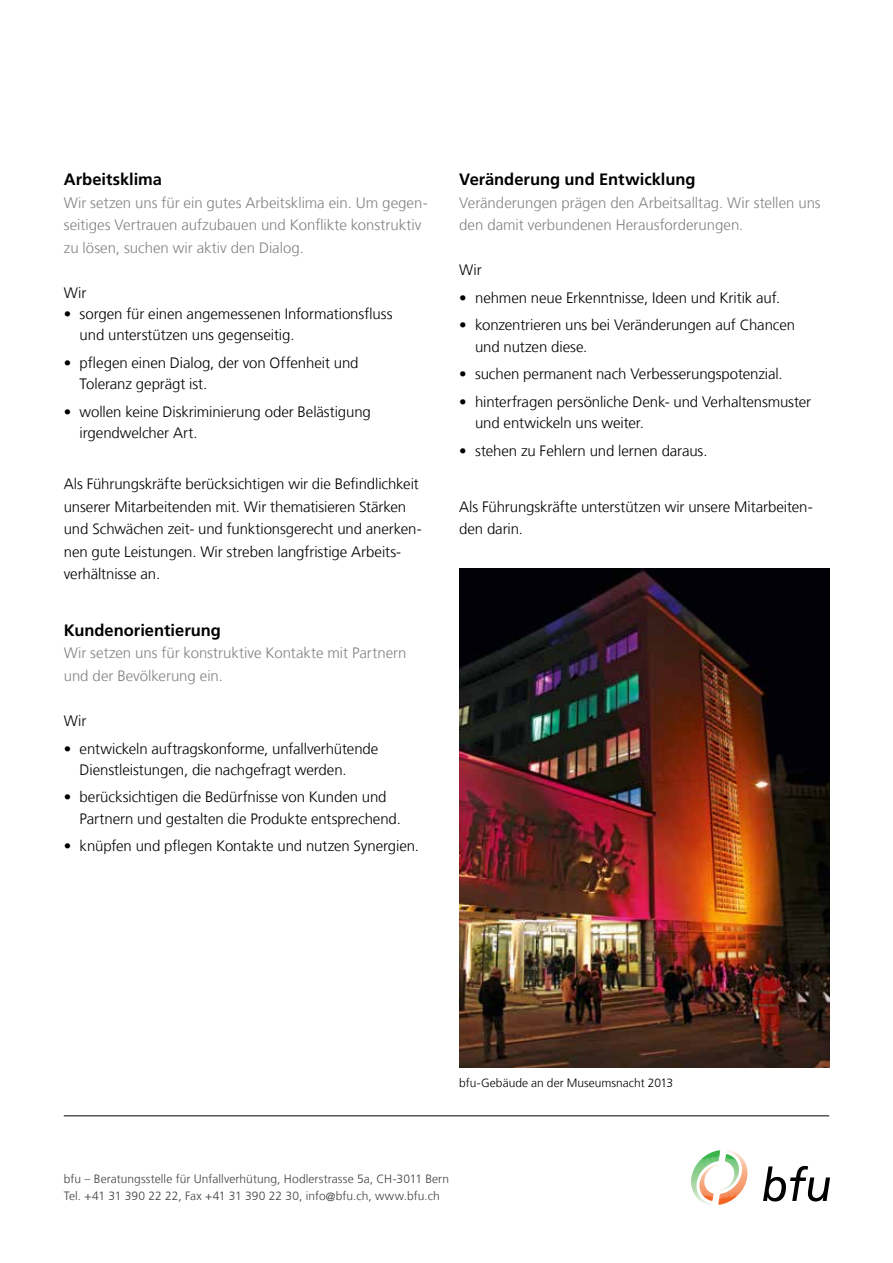
<style>
.page{position:relative;width:893px;height:1263px;background:#fff}
.page>*{position:absolute;margin:0;border:0;box-sizing:border-box;transform-origin:0 0}
.t1{font:700 16.5px "Frutiger LT Com";color:#000}
.t2{font:300 15px/21.3px "Frutiger LT Com";letter-spacing:-.005em;color:#000}
.t3{font:300 15px/22.5px "Frutiger LT Com";color:#808285}
.t4{font:300 12px/17px "Frutiger LT Com";letter-spacing:.005em;color:#414042}
.t5{font:300 12px "Frutiger LT Com";color:#000}
</style>
<div class="page">
<svg style="left:763px;top:1166px;width:67px;height:35px"></svg>
<svg style="left:691px;top:1150px;width:57px;height:55px"></svg>
<hr style="left:64px;top:1115px;width:765px;height:1px;background:#000">
<img style="left:459px;top:568px;width:370px;height:499px">
<p class="t1" style="left:64px;top:170px;width:100px">Arbeitsklima</p>
<p class="t3" style="left:64px;top:191px;width:365px">Wir setzen uns für ein gutes Arbeitsklima ein. Um gegen&shy;seitiges Vertrauen aufzubauen und Konflikte konstruktiv zu lösen, suchen wir aktiv den Dialog.</p>
<p class="t2" style="left:64px;top:282px;width:24px">Wir</p>
<p class="t2" style="left:80px;top:303px;width:314px;text-indent:-16px">• sorgen für einen angemessenen Informationsfluss und unterstützen uns gegenseitig.</p>
<p class="t2" style="left:80px;top:352px;width:280px;text-indent:-16px">• pflegen einen Dialog, der von Offenheit und<br>Toleranz geprägt ist.</p>
<p class="t2" style="left:80px;top:401px;width:293px;text-indent:-16px">• wollen keine Diskriminierung oder Belästigung irgendwelcher Art.</p>
<p class="t2" style="left:64px;top:473px;width:359px;line-height:22.5px">Als Führungskräfte berücksichtigen wir die Befindlichkeit unserer Mitarbeitenden mit. Wir thematisieren Stärken und Schwächen zeit- und funktionsgerecht und anerken&shy;nen gute Leistungen. Wir streben langfristige Arbeits&shy;verhältnisse an.</p>
<p class="t1" style="left:64px;top:620px;width:159px">Kundenorientierung</p>
<p class="t3" style="left:64px;top:642px;width:344px">Wir setzen uns für konstruktive Kontakte mit Partnern und der Bevölkerung ein.</p>
<p class="t2" style="left:64px;top:710px;width:24px">Wir</p>
<p class="t2" style="left:80px;top:738px;width:300px;text-indent:-16px">• entwickeln auftragskonforme, unfallverhütende<br>Dienstleistungen, die nachgefragt werden.</p>
<p class="t2" style="left:80px;top:787px;width:323px;text-indent:-16px">• berücksichtigen die Bedürfnisse von Kunden und<br>Partnern und gestalten die Produkte entsprechend.</p>
<p class="t2" style="left:64px;top:836px;width:357px">• knüpfen und pflegen Kontakte und nutzen Synergien.</p>
<p class="t1" style="left:459px;top:170px;width:238px">Veränderung und Entwicklung</p>
<p class="t3" style="left:459px;top:191px;width:363px">Veränderungen prägen den Arbeitsalltag. Wir stellen uns den damit verbundenen Herausforderungen.</p>
<p class="t2" style="left:459px;top:259px;width:24px">Wir</p>
<p class="t2" style="left:459px;top:287px;width:322px">• nehmen neue Erkenntnisse, Ideen und Kritik auf.</p>
<p class="t2" style="left:475px;top:315px;width:321px;text-indent:-16px">• konzentrieren uns bei Veränderungen auf Chancen und nutzen diese.</p>
<p class="t2" style="left:459px;top:364px;width:325px">• suchen permanent nach Verbesserungspotenzial.</p>
<p class="t2" style="left:475px;top:391px;width:338px;text-indent:-16px">• hinterfragen persönliche Denk- und Verhaltensmuster und entwickeln uns weiter.</p>
<p class="t2" style="left:459px;top:440px;width:250px">• stehen zu Fehlern und lernen daraus.</p>
<p class="t2" style="left:459px;top:495px;width:355px;line-height:22.5px">Als Führungskräfte unterstützen wir unsere Mitarbeiten&shy;den darin.</p>
<p class="t5" style="left:459px;top:1075px;width:216px">bfu-Gebäude an der Museumsnacht 2013</p>
<p class="t4" style="left:64px;top:1171px;width:387px">bfu – Beratungsstelle für Unfallverhütung, Hodlerstrasse 5a, CH-3011 Bern<br>Tel. +41 31 390 22 22, Fax +41 31 390 22 30, info@bfu.ch, www.bfu.ch</p>
</div>
